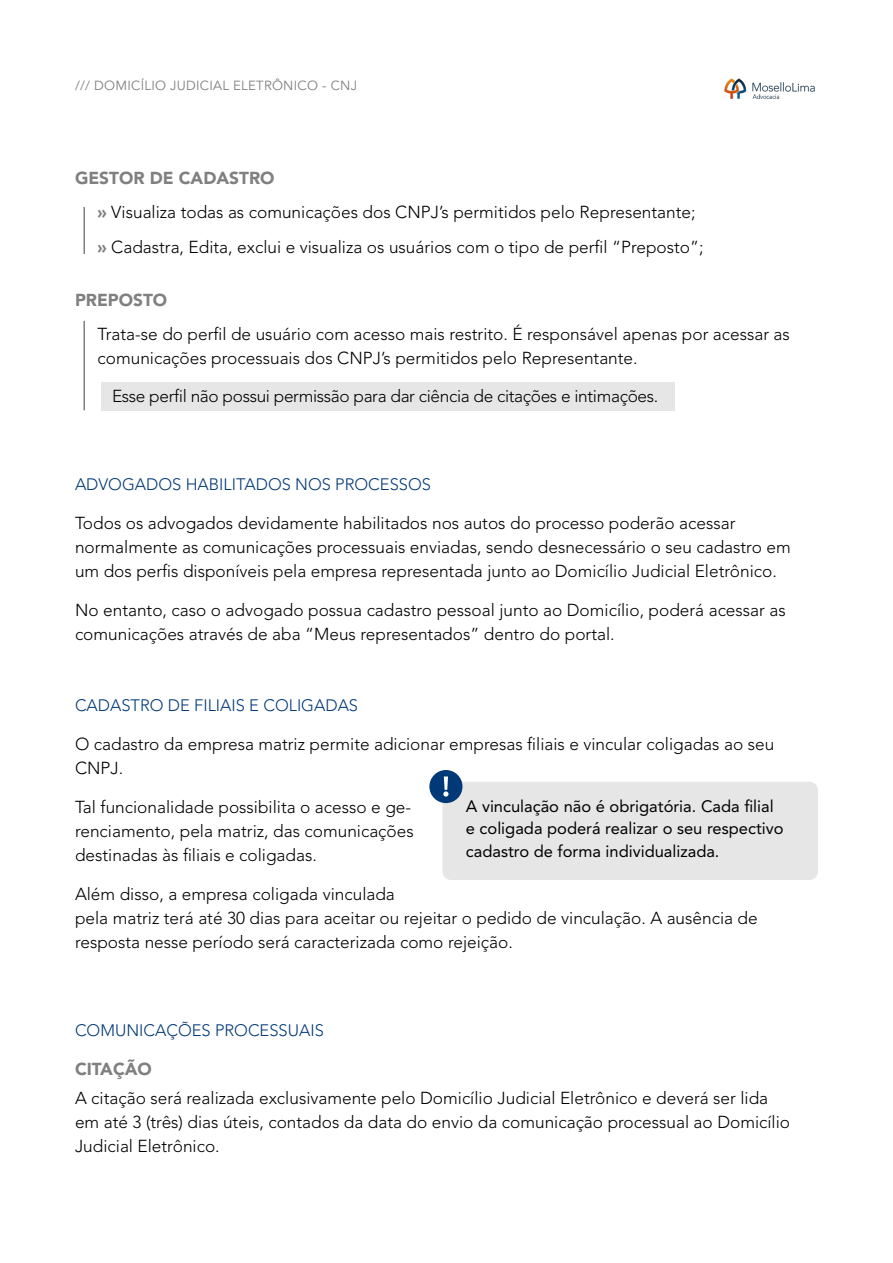
<style>
.page{position:relative;width:893px;height:1263px;background:#fff}
.page>*{position:absolute;margin:0;border:0;box-sizing:border-box;transform-origin:0 0}
.t1{font:300 17.25px/24px "Avenir LT Std";color:#000}
.t2{font:300 17.25px "Avenir LT Std";letter-spacing:-.02em;color:#000}
.t3{font:900 17.25px "Avenir LT Std";color:#808080}
.t4{font:16.5px/22.5px "Avenir LT Std";color:#000}
.t5{font:300 16.5px "Avenir LT Std";color:#003977}
.t6{font:13.2px "Avenir LT Std";letter-spacing:.02em;color:#808080}
.s1{font-weight:900;color:#808080}
</style>
<div class="page">
<div style="left:101px;top:382px;width:573px;height:28px;background:#e6e6e6"></div>
<img style="left:724px;top:78px;width:91px;height:21px">
<hr style="left:83px;top:207px;width:2px;height:47px;background:#808080">
<hr style="left:83px;top:321px;width:2px;height:89px;background:#808080">
<div style="left:442px;top:782px;width:376px;height:98px;background:#e6e6e6;border-radius:8px"></div>
<div style="left:429px;top:770px;width:33px;height:33px;background:#003977;border-radius:50%"></div>
<svg style="left:443px;top:776px;width:5px;height:20px"></svg>
<p class="t6" style="left:75px;top:78px;width:284px">/// DOMICÍLIO JUDICIAL ELETRÔNICO - CNJ</p>
<p class="t1" style="left:97px;top:161px;width:608px;line-height:34.5px;text-indent:-22px"><span class="s1">GESTOR DE CADASTRO<br>»</span> Visualiza todas as comunicações dos CNPJ’s permitidos pelo Representante; <span class="s1">»</span> Cadastra, Edita, exclui e visualiza os usuários com o tipo de perfil “Preposto”;</p>
<p class="t3" style="left:75px;top:289px;width:94px">PREPOSTO</p>
<p class="t1" style="left:97px;top:322px;width:694px">Trata-se do perfil de usuário com acesso mais restrito. É responsável apenas por acessar as comunicações processuais dos CNPJ’s permitidos pelo Representante.</p>
<p class="t2" style="left:112px;top:385px;width:548px">Esse perfil não possui permissão para dar ciência de citações e intimações.</p>
<p class="t5" style="left:75px;top:475px;width:357px">ADVOGADOS HABILITADOS NOS PROCESSOS</p>
<p class="t1" style="left:75px;top:511px;width:717px">Todos os advogados devidamente habilitados nos autos do processo poderão acessar normalmente as comunicações processuais enviadas, sendo desnecessário o seu cadastro em um dos perfis disponíveis pela empresa representada junto ao Domicílio Judicial Eletrônico.</p>
<p class="t1" style="left:75px;top:598px;width:712px">No entanto, caso o advogado possua cadastro pessoal junto ao Domicílio, poderá acessar as comunicações através de aba “Meus representados” dentro do portal.</p>
<p class="t5" style="left:75px;top:695px;width:285px">CADASTRO DE FILIAIS E COLIGADAS</p>
<p class="t1" style="left:75px;top:732px;width:701px">O cadastro da empresa matriz permite adicionar empresas filiais e vincular coligadas ao seu<br>CNPJ.</p>
<p class="t1" style="left:75px;top:795px;width:340px">Tal funcionalidade possibilita o acesso e ge&shy;renciamento, pela matriz, das comunicações destinadas às filiais e coligadas.</p>
<p class="t1" style="left:75px;top:882px;width:684px">Além disso, a empresa coligada vinculada<br>pela matriz terá até 30 dias para aceitar ou rejeitar o pedido de vinculação. A ausência de resposta nesse período será caracterizada como rejeição.</p>
<p class="t4" style="left:466px;top:795px;width:319px">A vinculação não é obrigatória. Cada filial e coligada poderá realizar o seu respectivo cadastro de forma individualizada.</p>
<p class="t5" style="left:75px;top:1021px;width:250px">COMUNICAÇÕES PROCESSUAIS</p>
<p class="t3" style="left:75px;top:1059px;width:78px">CITAÇÃO</p>
<p class="t1" style="left:75px;top:1086px;width:717px">A citação será realizada exclusivamente pelo Domicílio Judicial Eletrônico e deverá ser lida em até 3 (três) dias úteis, contados da data do envio da comunicação processual ao Domicílio<br>Judicial Eletrônico.</p>
</div>
